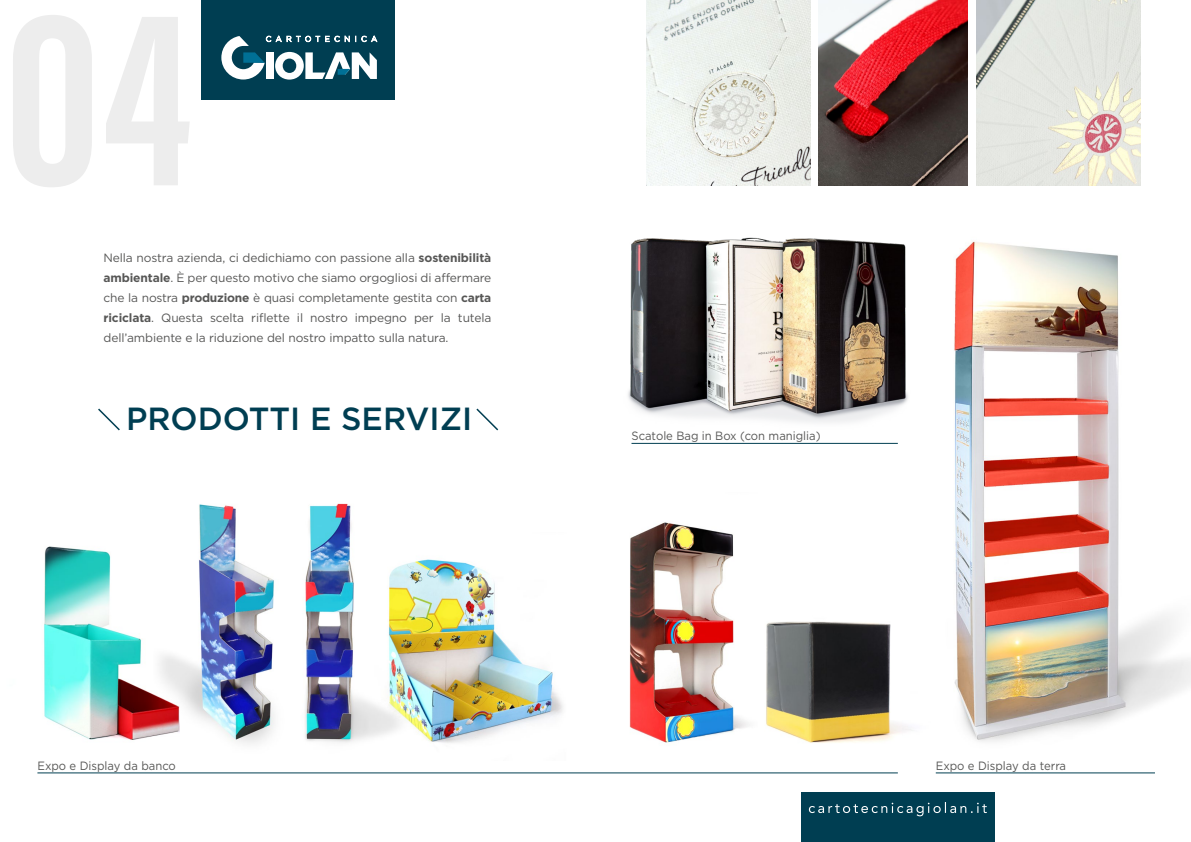
<style>
.page{position:relative;width:1191px;height:842px;background:#fff}
.page>*{position:absolute;margin:0;border:0;box-sizing:border-box;transform-origin:0 0}
.t1{font:500 32px "Gotham";color:#003e52}
.t2{font:12px/20px "Gotham";letter-spacing:-.01em;color:#575756;text-align:justify}
.t3{font:12px "Gotham";letter-spacing:-.01em;color:#575756;scale:.94 1}
.s1{font-weight:700}
</style>
<div class="page">
<img style="left:180px;top:503px;width:178px;height:241px">
<img style="left:935px;top:241px;width:256px;height:532px">
<div style="left:801px;top:793px;width:193px;height:49px;background:#003e52"></div>
<svg style="left:809px;top:802px;width:177px;height:14px"></svg>
<div style="left:201px;top:0;width:193px;height:99px;background:#003e52"></div>
<svg style="left:221px;top:36px;width:156px;height:44px"></svg>
<svg style="left:476px;top:408px;width:23px;height:23px"></svg>
<svg style="left:98px;top:408px;width:22px;height:23px"></svg>
<img style="left:358px;top:559px;width:205px;height:184px">
<img style="left:595px;top:522px;width:162px;height:251px">
<hr style="left:37px;top:773px;width:861px;height:1px;background:#003e52">
<hr style="left:935px;top:773px;width:220px;height:1px;background:#003e52">
<hr style="left:631px;top:443px;width:267px;height:1px;background:#003e52">
<img style="left:766px;top:621px;width:146px;height:122px">
<img style="left:646px;top:0;width:164px;height:185px">
<img style="left:976px;top:0;width:164px;height:185px">
<img style="left:819px;top:0;width:148px;height:185px">
<img style="left:628px;top:237px;width:280px;height:186px">
<img style="left:43px;top:546px;width:137px;height:194px">
<p class="t2" style="left:104px;top:247px;width:389px">Nella nostra azienda, ci dedichiamo con passione alla <span class="s1">sostenibilità ambientale</span>. È per questo motivo che siamo orgogliosi di affermare che la nostra <span class="s1">produzione</span> è quasi completamente gestita con <span class="s1">carta riciclata</span>. Questa scelta riflette il nostro impegno per la tutela dell’ambiente e la riduzione del nostro impatto sulla natura.</p>
<h1 class="t1" style="left:126px;top:398px;width:348px">PRODOTTI E SERVIZI</h1>
<p class="t3" style="left:631px;top:428px;width:203px">Scatole Bag in Box (con maniglia)</p>
<p class="t3" style="left:37px;top:758px;width:149px">Expo e Display da banco</p>
<p class="t3" style="left:935px;top:758px;width:140px">Expo e Display da terra</p>
</div>
